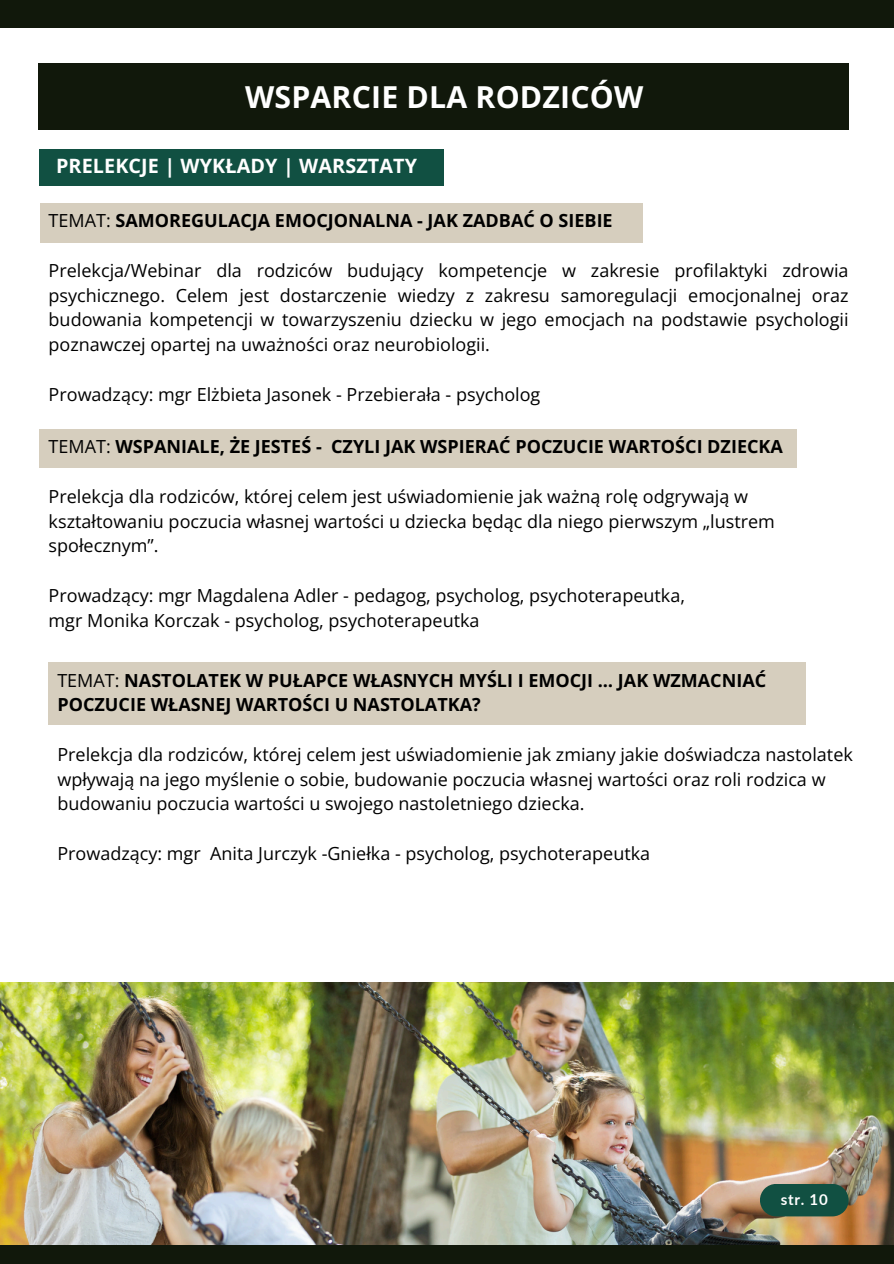
<style>
.page{position:relative;width:894px;height:1264px;background:#fff}
.page>*{position:absolute;margin:0;border:0;box-sizing:border-box;transform-origin:0 0}
.t1{font:700 30.3px "Open Sans";letter-spacing:.005em;color:#fff}
.t2{font:700 19.8px "Open Sans";letter-spacing:.005em;color:#fff}
.t3{font:18px/24.8px "Open Sans";color:#000}
.t4{font:700 18px/24.8px "Open Sans";color:#000}
.t5{font:700 15px "Lato";color:#fff}
.s1{font-weight:400}
</style>
<div class="page">
<div style="left:0;top:0;width:893px;height:27px;background:#11180b"></div>
<div style="left:0;top:1235px;width:893px;height:28px;background:#11180b"></div>
<div style="left:39px;top:63px;width:809px;height:67px;background:#11180b"></div>
<div style="left:39px;top:149px;width:404px;height:37px;background:#115042"></div>
<div style="left:40px;top:203px;width:602px;height:39px;background:#d6cebe"></div>
<img style="left:0;top:982px;width:893px;height:262px">
<svg style="left:759px;top:1183px;width:89px;height:33px;background:#215646"></svg>
<div style="left:40px;top:429px;width:756px;height:38px;background:#d6cebe"></div>
<div style="left:49px;top:662px;width:756px;height:63px;background:#d6cebe"></div>
<p class="t1" style="left:245px;top:76px;width:400px">WSPARCIE DLA RODZICÓW</p>
<p class="t2" style="left:56px;top:152px;width:362px">PRELEKCJE | WYKŁADY | WARSZTATY</p>
<h3 class="t4" style="left:49px;top:208px;width:565px"><span class="s1">TEMAT:</span> SAMOREGULACJA EMOCJONALNA - JAK ZADBAĆ O SIEBIE</h3>
<h4 class="t3" style="left:49px;top:257px;width:801px;text-align:justify">Prelekcja/Webinar dla rodziców budujący kompetencje w zakresie profilaktyki zdrowia psychicznego. Celem jest dostarczenie wiedzy z zakresu samoregulacji emocjonalnej oraz budowania kompetencji w towarzyszeniu dziecku w jego emocjach na podstawie psychologii poznawczej opartej na uważności oraz neurobiologii.</h4>
<h4 class="t3" style="left:49px;top:381px;width:493px">Prowadzący: mgr Elżbieta Jasonek - Przebierała - psycholog</h4>
<p class="t4" style="left:49px;top:434px;width:735px"><span class="s1">TEMAT:</span> WSPANIALE, ŻE JESTEŚ - CZYLI JAK WSPIERAĆ POCZUCIE WARTOŚCI DZIECKA</p>
<p class="t3" style="left:49px;top:483px;width:727px">Prelekcja dla rodziców, której celem jest uświadomienie jak ważną rolę odgrywają w kształtowaniu poczucia własnej wartości u dziecka będąc dla niego pierwszym „lustrem społecznym”.</p>
<p class="t3" style="left:49px;top:582px;width:637px">Prowadzący: mgr Magdalena Adler - pedagog, psycholog, psychoterapeutka, mgr Monika Korczak - psycholog, psychoterapeutka</p>
<p class="t4" style="left:57px;top:667px;width:710px"><span class="s1">TEMAT:</span> NASTOLATEK W PUŁAPCE WŁASNYCH MYŚLI I EMOCJI … JAK WZMACNIAĆ<br>POCZUCIE WŁASNEJ WARTOŚCI U NASTOLATKA?</p>
<p class="t3" style="left:57px;top:741px;width:796px">Prelekcja dla rodziców, której celem jest uświadomienie jak zmiany jakie doświadcza nastolatek wpływają na jego myślenie o sobie, budowanie poczucia własnej wartości oraz roli rodzica w budowaniu poczucia wartości u swojego nastoletniego dziecka.</p>
<p class="t3" style="left:57px;top:840px;width:594px">Prowadzący: mgr Anita Jurczyk -Gniełka - psycholog, psychoterapeutka</p>
<h2 class="t5" style="left:780px;top:1190px;width:48px">str. 10</h2>
</div>
